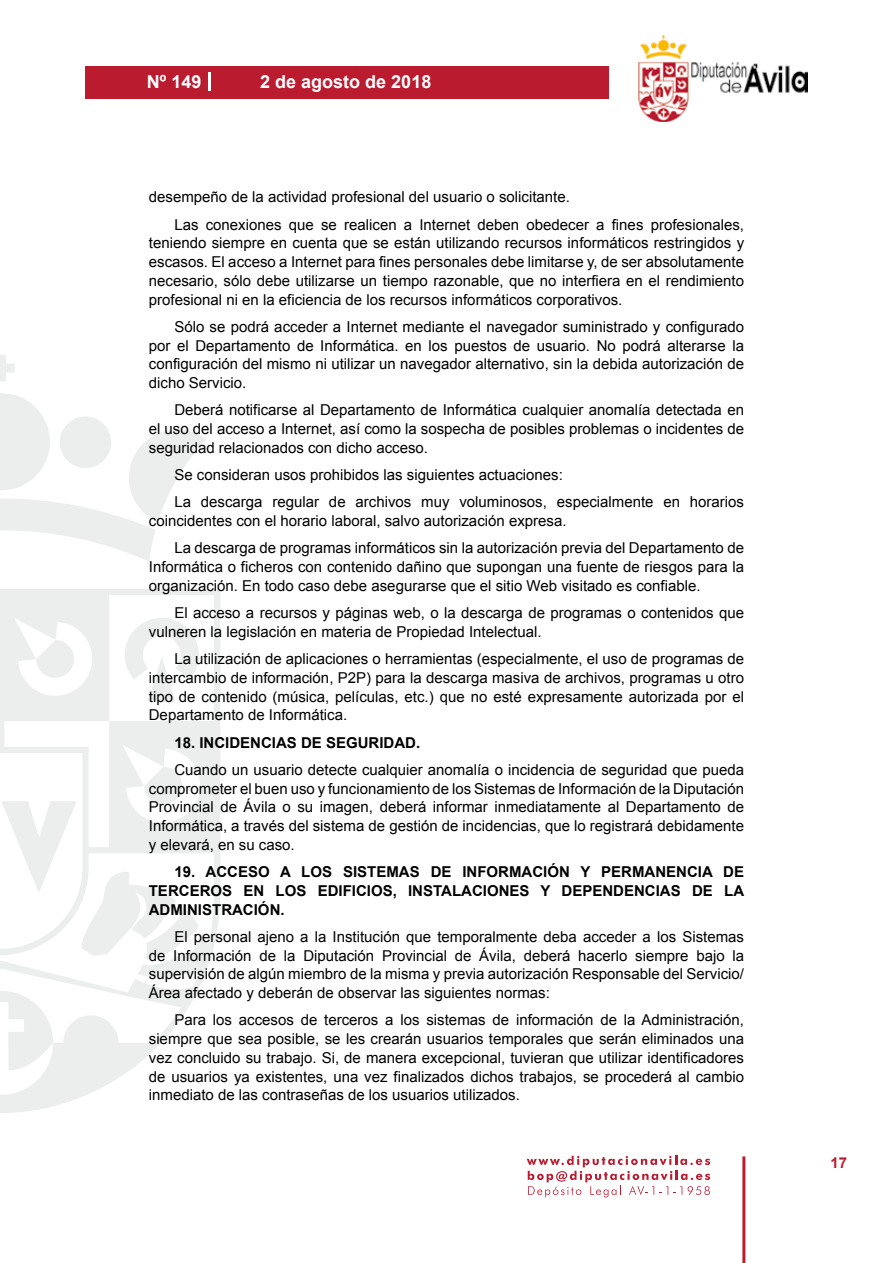
<style>
.page{position:relative;width:893px;height:1263px;background:#fff}
.page>*{position:absolute;margin:0;border:0;box-sizing:border-box;transform-origin:0 0}
.t1{font:700 18px "Arial";color:#fff}
.t2{font:15px/18.8px "Arial";color:#000;text-align:justify}
.t3{font:700 15px/18.8px "Arial";color:#000;text-align:justify}
.t4{font:700 15px "Arial";color:#ba1b2f}
</style>
<div class="page">
<svg style="left:527px;top:1156px;width:183px;height:41px"></svg>
<div style="left:85px;top:66px;width:523px;height:33px;background:#ba1b2f"></div>
<img style="left:638px;top:36px;width:170px;height:86px">
<hr style="left:742px;top:1156px;width:3px;height:107px;background:#ba1b2f">
<svg style="left:208px;top:72px;width:2px;height:18px"></svg>
<svg style="left:0;top:355px;width:15px;height:27px"></svg>
<svg style="left:0;top:393px;width:206px;height:168px"></svg>
<svg style="left:0;top:589px;width:220px;height:524px"></svg>
<svg style="left:36px;top:640px;width:40px;height:40px"></svg>
<svg style="left:125px;top:618px;width:74px;height:83px"></svg>
<svg style="left:0;top:991px;width:53px;height:79px"></svg>
<svg style="left:1px;top:767px;width:198px;height:192px"></svg>
<p class="t1" style="left:147px;top:69px;width:56px">Nº 149</p>
<p class="t1" style="left:260px;top:69px;width:173px">2 de agosto de 2018</p>
<p class="t2" style="left:174px;top:184px;width:571px;line-height:27.3px;text-indent:-26px">desempeño de la actividad profesional del usuario o solicitante.<br>Las conexiones que se realicen a Internet deben obedecer a fines profesionales,</p>
<p class="t2" style="left:149px;top:234px;width:597px">teniendo siempre en cuenta que se están utilizando recursos informáticos restringidos y escasos. El acceso a Internet para fines personales debe limitarse y, de ser absolutamente necesario, sólo debe utilizarse un tiempo razonable, que no interfiera en el rendimiento profesional ni en la eficiencia de los recursos informáticos corporativos.</p>
<p class="t2" style="left:149px;top:317px;width:597px;text-indent:26px">Sólo se podrá acceder a Internet mediante el navegador suministrado y configurado por el Departamento de Informática. en los puestos de usuario. No podrá alterarse la configuración del mismo ni utilizar un navegador alternativo, sin la debida autorización de dicho Servicio.</p>
<p class="t2" style="left:149px;top:401px;width:597px;text-indent:26px">Deberá notificarse al Departamento de Informática cualquier anomalía detectada en el uso del acceso a Internet, así como la sospecha de posibles problemas o incidentes de seguridad relacionados con dicho acceso.</p>
<p class="t2" style="left:174px;top:461px;width:571px;line-height:27.3px">Se consideran usos prohibidos las siguientes actuaciones:<br>La descarga regular de archivos muy voluminosos, especialmente en horarios</p>
<p class="t2" style="left:174px;top:507px;width:571px;line-height:27.3px;text-indent:-26px">coincidentes con el horario laboral, salvo autorización expresa.<br>La descarga de programas informáticos sin la autorización previa del Departamento de</p>
<p class="t2" style="left:149px;top:558px;width:597px">Informática o ficheros con contenido dañino que supongan una fuente de riesgos para la organización. En todo caso debe asegurarse que el sitio Web visitado es confiable.</p>
<p class="t2" style="left:149px;top:604px;width:597px;text-indent:26px">El acceso a recursos y páginas web, o la descarga de programas o contenidos que vulneren la legislación en materia de Propiedad Intelectual.</p>
<p class="t2" style="left:149px;top:650px;width:597px;text-indent:26px">La utilización de aplicaciones o herramientas (especialmente, el uso de programas de intercambio de información, P2P) para la descarga masiva de archivos, programas u otro tipo de contenido (música, películas, etc.) que no esté expresamente autorizada por el Departamento de Informática.</p>
<p class="t3" style="left:174px;top:733px;width:247px">18. INCIDENCIAS DE SEGURIDAD.</p>
<p class="t2" style="left:149px;top:760px;width:597px;text-indent:26px">Cuando un usuario detecte cualquier anomalía o incidencia de seguridad que pueda comprometer el buen uso y funcionamiento de los Sistemas de Información de la Diputación Provincial de Ávila o su imagen, deberá informar inmediatamente al Departamento de Informática, a través del sistema de gestión de incidencias, que lo registrará debidamente y elevará, en su caso.</p>
<p class="t3" style="left:149px;top:863px;width:597px;text-indent:26px">19. ACCESO A LOS SISTEMAS DE INFORMACIÓN Y PERMANENCIA DE TERCEROS EN LOS EDIFICIOS, INSTALACIONES Y DEPENDENCIAS DE LA ADMINISTRACIÓN.</p>
<p class="t2" style="left:149px;top:927px;width:597px;text-indent:26px">El personal ajeno a la Institución que temporalmente deba acceder a los Sistemas de Información de la Diputación Provincial de Ávila, deberá hacerlo siempre bajo la supervisión de algún miembro de la misma y previa autorización Responsable del Servicio/ Área afectado y deberán de observar las siguientes normas:</p>
<p class="t2" style="left:149px;top:1011px;width:597px;text-indent:26px">Para los accesos de terceros a los sistemas de información de la Administración, siempre que sea posible, se les crearán usuarios temporales que serán eliminados una vez concluido su trabajo. Si, de manera excepcional, tuvieran que utilizar identificadores de usuarios ya existentes, una vez finalizados dichos trabajos, se procederá al cambio inmediato de las contraseñas de los usuarios utilizados.</p>
<p class="t4" style="left:831px;top:1153px;width:18px">17</p>
</div>
